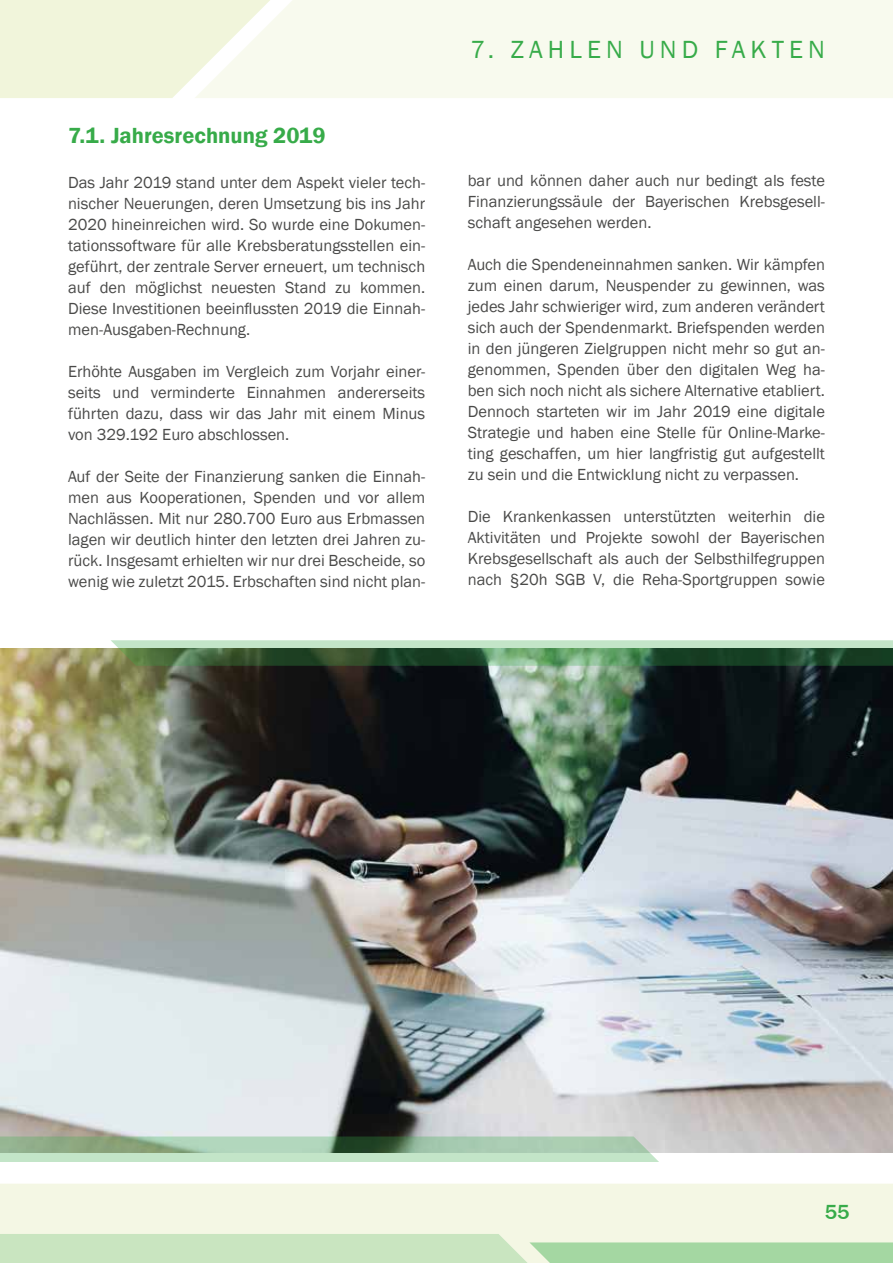
<style>
.page{position:relative;width:893px;height:1263px;background:#fff}
.page>*{position:absolute;margin:0;border:0;box-sizing:border-box;transform-origin:0 0}
.t1{font:25.5px "Franklin Gothic";letter-spacing:.2em;color:#37ab49}
.t2{font:600 22.5px "Franklin Gothic";color:#37ab49}
.t3{font:500 21px "Franklin Gothic";color:#37ab49}
.t4{font:16.5px/21px "Franklin Gothic";color:#4a4a49;text-align:justify}
</style>
<div class="page">
<div style="left:0;top:1184px;width:893px;height:50px;background:#f4f7e4"></div>
<div style="left:0;top:0;width:195px;height:98px;background:#f1f5db"></div>
<div style="left:195px;top:0;width:698px;height:98px;background:#f8faee"></div>
<svg style="left:0;top:1234px;width:893px;height:29px;background:#c4e3bc"></svg>
<img style="left:0;top:649px;width:893px;height:503px">
<svg style="left:111px;top:640px;width:782px;height:26px;background:#648a68"></svg>
<svg style="left:0;top:1136px;width:659px;height:26px;background:#a6c6a9"></svg>
<h2 class="t2" style="left:68px;top:122px;width:259px">7.1. Jahresrechnung 2019</h2>
<p class="t4" style="left:68px;top:172px;width:359px">Das Jahr 2019 stand unter dem Aspekt vieler tech&shy;nischer Neuerungen, deren Umsetzung bis ins Jahr 2020 hineinreichen wird. So wurde eine Dokumen&shy;tationssoftware für alle Krebsberatungsstellen ein&shy;geführt, der zentrale Server erneuert, um technisch auf den möglichst neuesten Stand zu kommen.<br>Diese Investitionen beeinflussten 2019 die Einnah&shy;men-Ausgaben-Rechnung.</p>
<p class="t4" style="left:68px;top:361px;width:359px">Erhöhte Ausgaben im Vergleich zum Vorjahr einer&shy;seits und verminderte Einnahmen andererseits führten dazu, dass wir das Jahr mit einem Minus von 329.192 Euro abschlossen.</p>
<p class="t4" style="left:68px;top:466px;width:359px">Auf der Seite der Finanzierung sanken die Einnah&shy;men aus Kooperationen, Spenden und vor allem Nachlässen. Mit nur 280.700 Euro aus Erbmassen lagen wir deutlich hinter den letzten drei Jahren zu&shy;rück. Insgesamt erhielten wir nur drei Bescheide, so wenig wie zuletzt 2015. Erbschaften sind nicht plan-</p>
<h1 class="t1" style="left:471px;top:34px;width:356px">7. ZAHLEN UND FAKTEN</h1>
<p class="t4" style="left:468px;top:170px;width:359px">bar und können daher auch nur bedingt als feste Finanzierungssäule der Bayerischen Krebsgesell&shy;schaft angesehen werden.</p>
<p class="t4" style="left:468px;top:254px;width:359px">Auch die Spendeneinnahmen sanken. Wir kämpfen zum einen darum, Neuspender zu gewinnen, was jedes Jahr schwieriger wird, zum anderen verändert sich auch der Spendenmarkt. Briefspenden werden in den jüngeren Zielgruppen nicht mehr so gut an&shy;genommen, Spenden über den digitalen Weg ha&shy;ben sich noch nicht als sichere Alternative etabliert.<br>Dennoch starteten wir im Jahr 2019 eine digitale Strategie und haben eine Stelle für Online-Marke&shy;ting geschaffen, um hier langfristig gut aufgestellt zu sein und die Entwicklung nicht zu verpassen.</p>
<p class="t4" style="left:468px;top:506px;width:359px">Die Krankenkassen unterstützten weiterhin die Aktivitäten und Projekte sowohl der Bayerischen Krebsgesellschaft als auch der Selbsthilfegruppen nach §20h SGB V, die Reha-Sportgruppen sowie</p>
<p class="t3" style="left:825px;top:1199px;width:26px">55</p>
</div>
